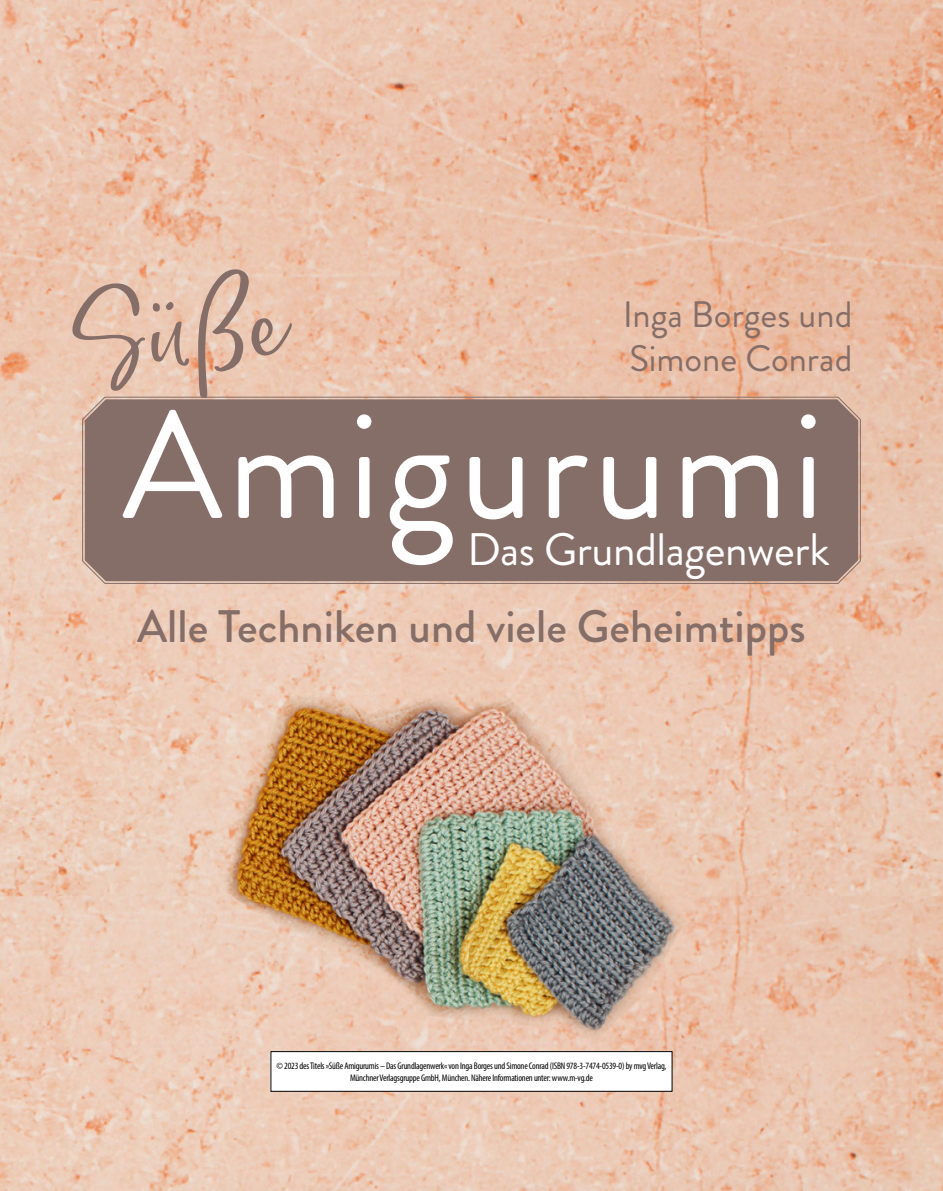
<style>
.page{position:relative;width:943px;height:1191px;background:#fff}
.page>*{position:absolute;margin:0;border:0;box-sizing:border-box;transform-origin:0 0}
.t1{font:157.5px "Chinup Buttercup";color:#856e68}
.t2{font:152.25px "Brandon Grotesque";letter-spacing:.03em;color:#fff}
.t3{font:500 45.5px "Brandon Grotesque";color:#856e68}
.t4{font:45.5px "Brandon Grotesque";letter-spacing:-.01em;color:#fff}
.t5{font:36.75px/43.8px "Brandon Grotesque";color:#856e68}
.t6{font:condensed 9.62px "Myriad Pro";letter-spacing:-.02em;color:#000}
</style>
<div class="page">
<img style="left:0;top:0;width:943px;height:1191px">
<div style="left:81px;top:396px;width:780px;height:188px;background:#856e68"></div>
<div style="left:87px;top:401px;width:769px;height:178px;border:1px solid #856e68;border-radius:20px"></div>
<div style="left:271px;top:1051px;width:401px;height:40px;background:#fff"></div>
<div style="left:270px;top:1051px;width:402px;height:40px;border:1px solid #000"></div>
<p class="t1" style="left:69px;top:257px;width:207px;rotate:-6deg">Süße</p>
<p class="t2" style="left:122px;top:361px;width:704px">Amigurumi</p>
<p class="t5" style="left:622px;top:293px;width:231px">Inga Borges und<br>Simone Conrad</p>
<p class="t4" style="left:467px;top:518px;width:364px">Das Grundlagenwerk</p>
<p class="t3" style="left:137px;top:595px;width:670px">Alle Techniken und viele Geheimtipps</p>
<p class="t6" style="left:276px;top:1060px;width:391px">© 2023 des Titels »Süße Amigurumis – Das Grundlagenwerk« von Inga Borges und Simone Conrad (ISBN 978-3-7474-0539-0) by mvg Verlag,</p>
<p class="t6" style="left:350px;top:1071px;width:244px">Münchner Verlagsgruppe GmbH, München. Nähere Informationen unter: www.m-vg.de</p>
</div>
